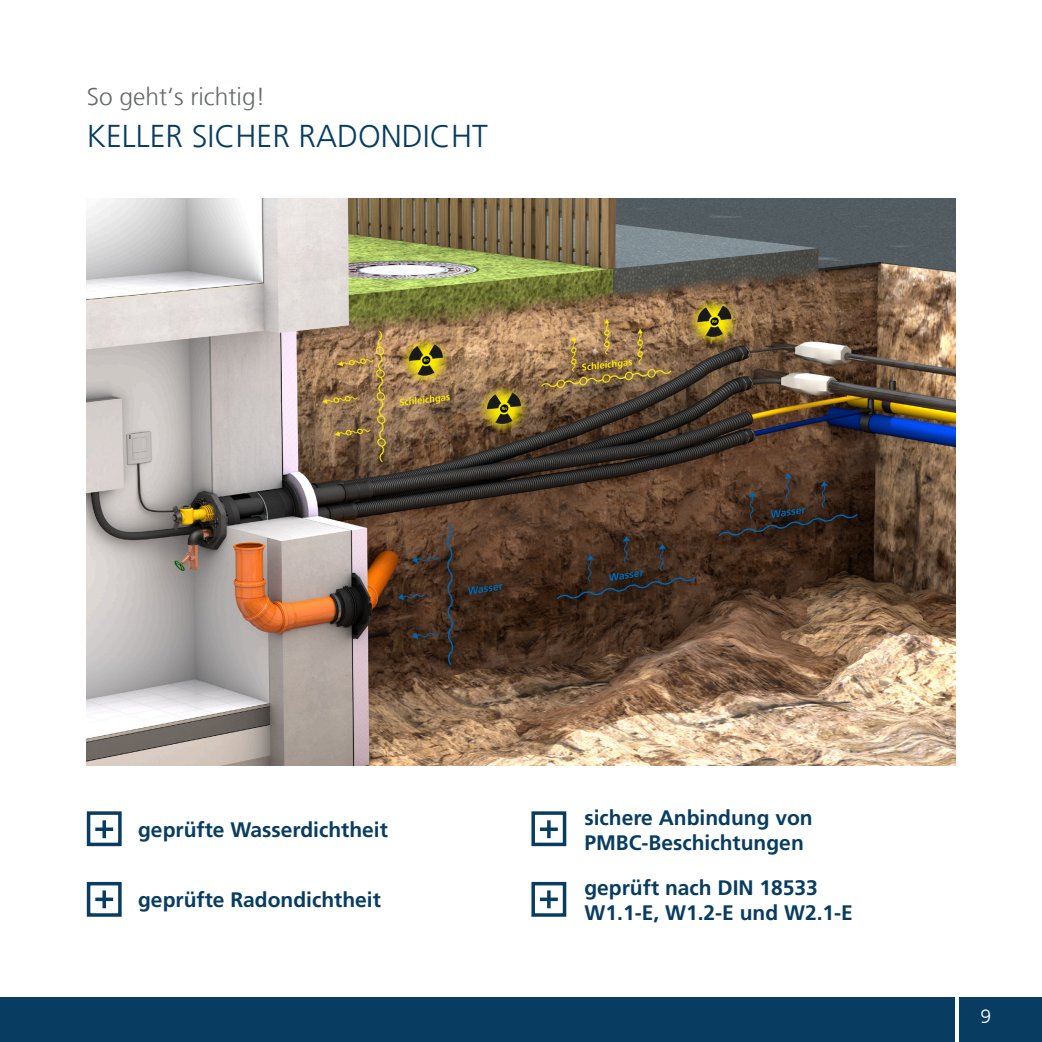
<style>
.page{position:relative;width:1042px;height:1042px;background:#fff}
.page>*{position:absolute;margin:0;border:0;box-sizing:border-box;transform-origin:0 0}
.t1{font:300 31.5px "Frutigerfor Hauff";color:#063d60}
.t2{font:300 24.5px "Frutigerfor Hauff";color:#656969}
.t3{font:700 21px/25.2px "Frutigerfor Hauff";color:#083d61}
.t4{font:300 19.25px "Frutigerfor Hauff";color:#fff}
</style>
<div class="page">
<div style="left:0;top:997px;width:1042px;height:45px;background:#083d61"></div>
<img style="left:87px;top:198px;width:868px;height:567px">
<hr style="left:955px;top:983px;width:4px;height:59px;background:#fff">
<div style="left:87px;top:811px;width:35px;height:35px;border:4px solid #083d61"></div>
<div style="left:531px;top:811px;width:35px;height:35px;border:4px solid #083d61"></div>
<div style="left:87px;top:882px;width:35px;height:35px;border:4px solid #083d61"></div>
<div style="left:531px;top:882px;width:35px;height:35px;border:4px solid #083d61"></div>
<svg style="left:95px;top:827px;width:18px;height:4px"></svg>
<svg style="left:540px;top:827px;width:18px;height:4px"></svg>
<svg style="left:95px;top:897px;width:18px;height:4px"></svg>
<svg style="left:540px;top:897px;width:18px;height:4px"></svg>
<svg style="left:102px;top:820px;width:4px;height:18px"></svg>
<hr style="left:547px;top:820px;width:3px;height:18px;background:#063d60">
<svg style="left:102px;top:890px;width:4px;height:18px"></svg>
<hr style="left:547px;top:890px;width:3px;height:18px;background:#063d60">
<p class="t2" style="left:87px;top:81px;width:180px">So geht‘s richtig!</p>
<h1 class="t1" style="left:87px;top:117px;width:402px">KELLER SICHER RADONDICHT</h1>
<p class="t3" style="left:138px;top:816px;width:251px">geprüfte Wasserdichtheit</p>
<p class="t3" style="left:584px;top:804px;width:230px">sichere Anbindung von<br>PMBC-Beschichtungen</p>
<p class="t3" style="left:584px;top:874px;width:270px">geprüft nach DIN 18533<br>W1.1-E, W1.2-E und W2.1-E</p>
<p class="t3" style="left:138px;top:887px;width:244px">geprüfte Radondichtheit</p>
<p class="t4" style="left:980px;top:1005px;width:12px">9</p>
</div>
